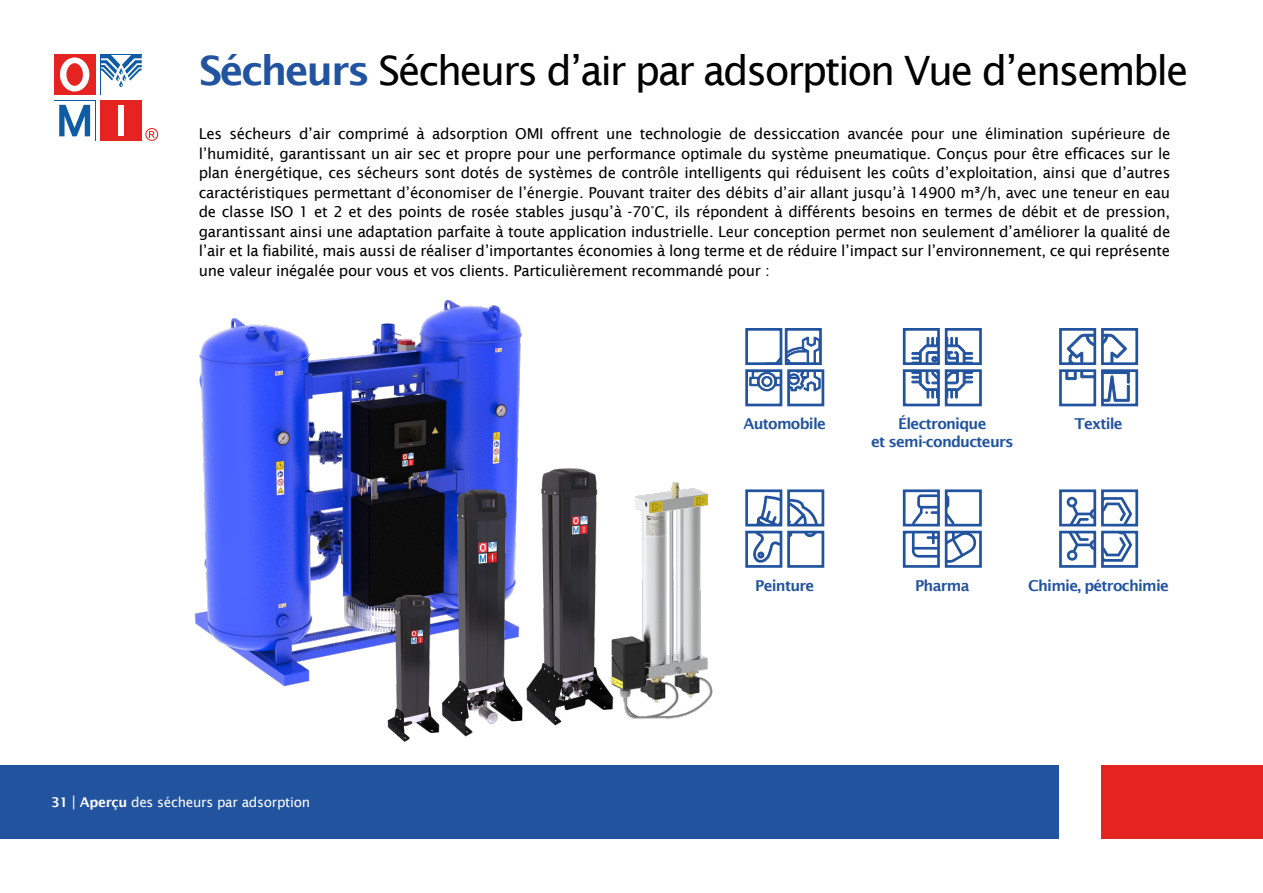
<style>
.page{position:relative;width:1263px;height:893px;background:#fff}
.page>*{position:absolute;margin:0;border:0;box-sizing:border-box;transform-origin:0 0}
.t1{font:40.5px "Lucida Sans";letter-spacing:-.055em;color:#000}
.t2{font:15px/19.5px "Lucida Sans";letter-spacing:-.02em;color:#000;text-align:justify}
.t3{font:600 15px/18px "Lucida Sans";letter-spacing:-.05em;color:#22539f;text-align:center}
.t4{font:13.5px "Lucida Sans";letter-spacing:-.02em;color:#fff}
.s1{font-weight:600;color:#22539f}
.s2{font-weight:600}
.s3{font-size:15px}
</style>
<div class="page">
<img style="left:618px;top:482px;width:95px;height:238px">
<img style="left:194px;top:300px;width:328px;height:387px">
<img style="left:519px;top:465px;width:99px;height:261px">
<img style="left:433px;top:486px;width:95px;height:251px">
<img style="left:384px;top:591px;width:58px;height:151px">
<svg style="left:745px;top:328px;width:80px;height:79px"></svg>
<svg style="left:1059px;top:328px;width:80px;height:79px"></svg>
<svg style="left:902px;top:328px;width:80px;height:79px"></svg>
<svg style="left:745px;top:489px;width:80px;height:79px"></svg>
<svg style="left:1059px;top:489px;width:80px;height:79px"></svg>
<svg style="left:902px;top:489px;width:80px;height:79px"></svg>
<div style="left:0;top:765px;width:1059px;height:74px;background:#22539f"></div>
<div style="left:1101px;top:765px;width:162px;height:74px;background:#e52321"></div>
<div style="left:54px;top:54px;width:41px;height:41px;background:#e52421"></div>
<div style="left:60px;top:57px;width:29px;height:35px;background:#fff;border-radius:50%"></div>
<div style="left:66px;top:63px;width:17px;height:23px;background:#e52421;border-radius:50%"></div>
<div style="left:100px;top:100px;width:42px;height:41px;background:#e52421"></div>
<div style="left:118px;top:105px;width:6px;height:31px;background:#fff"></div>
<svg style="left:54px;top:100px;width:41px;height:1px"></svg>
<svg style="left:59px;top:105px;width:31px;height:31px"></svg>
<svg style="left:100px;top:54px;width:42px;height:33px"></svg>
<svg style="left:145px;top:128px;width:13px;height:13px"></svg>
<h1 class="t1" style="left:199px;top:48px;width:991px"><span class="s1">Sécheurs</span> Sécheurs d’air par adsorption Vue d’ensemble</h1>
<p class="t2" style="left:199px;top:124px;width:973px">Les sécheurs d’air comprimé à adsorption OMI offrent une technologie de dessiccation avancée pour une élimination supérieure de l’humidité, garantissant un air sec et propre pour une performance optimale du système pneumatique. Conçus pour être efficaces sur le plan énergétique, ces sécheurs sont dotés de systèmes de contrôle intelligents qui réduisent les coûts d’exploitation, ainsi que d’autres caractéristiques permettant d’économiser de l’énergie. Pouvant traiter des débits d’air allant jusqu’à 14900 m³/h, avec une teneur en eau de classe ISO 1 et 2 et des points de rosée stables jusqu’à -70°C, ils répondent à différents besoins en termes de débit et de pression, garantissant ainsi une adaptation parfaite à toute application industrielle. Leur conception permet non seulement d’améliorer la qualité de l’air et la fiabilité, mais aussi de réaliser d’importantes économies à long terme et de réduire l’impact sur l’environnement, ce qui représente une valeur inégalée pour vous et vos clients. Particulièrement recommandé pour :</p>
<p class="t3" style="left:743px;top:415px;width:84px">Automobile</p>
<p class="t3" style="left:871px;top:415px;width:144px">Électronique<br>et semi-conducteurs</p>
<p class="t3" style="left:1074px;top:415px;width:50px">Textile</p>
<p class="t4" style="left:51px;top:794px;width:261px"><span class="s2">31</span> <span class="s3">|</span> <span class="s2">Aperçu</span> des sécheurs par adsorption</p>
<p class="t3" style="left:755px;top:576px;width:61px">Peinture</p>
<p class="t3" style="left:915px;top:576px;width:56px">Pharma</p>
<p class="t3" style="left:1028px;top:576px;width:142px">Chimie, pétrochimie</p>
</div>
